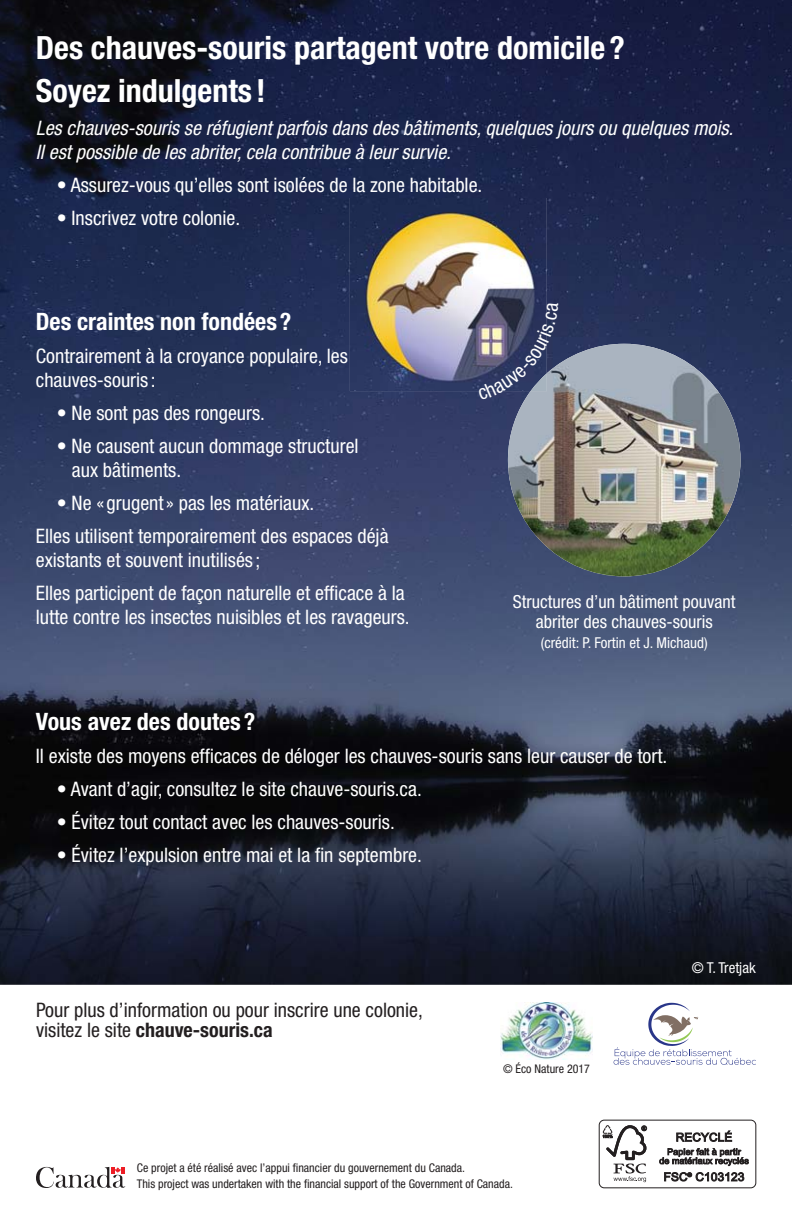
<style>
.page{position:relative;width:792px;height:1224px;background:#fff}
.page>*{position:absolute;margin:0;border:0;box-sizing:border-box;transform-origin:0 0}
.t1{font:700 condensed 32px/43px "Helvetica Neue LT Std";color:#fff}
.t2{font:700 condensed 24px "Helvetica Neue LT Std";color:#fff}
.t3{font:condensed 20px/24px "Helvetica Neue LT Std";color:#fff}
.t4{font:italic condensed 20px/24px "Helvetica Neue LT Std";color:#fff}
.t5{font:condensed 20px/20px "Helvetica Neue LT Std";color:#231f20}
.t6{font:condensed 18px/20px "Helvetica Neue LT Std";color:#fff;text-align:center}
.t7{font:condensed 15px "Helvetica Neue LT Std";color:#fff}
.t8{font:condensed 12px/16px "Helvetica Neue LT Std";color:#231f20}
.s1{font-weight:700}
</style>
<div class="page">
<img style="left:0;top:0;width:792px;height:985px">
<img style="left:510px;top:344px;width:114px;height:95px">
<div style="left:599px;top:1120px;width:157px;height:68px;border:1px solid #231f20;border-radius:5px"></div>
<svg style="left:603px;top:1125px;width:44px;height:57px"></svg>
<svg style="left:677px;top:1131px;width:55px;height:11px"></svg>
<svg style="left:659px;top:1148px;width:90px;height:18px"></svg>
<svg style="left:664px;top:1172px;width:80px;height:9px"></svg>
<img style="left:501px;top:1003px;width:91px;height:57px">
<svg style="left:614px;top:1003px;width:142px;height:62px"></svg>
<svg style="left:36px;top:1167px;width:89px;height:21px"></svg>
<img style="left:350px;top:198px;width:197px;height:193px">
<svg style="left:478px;top:302px;width:80px;height:98px"></svg>
<h1 class="t1" style="left:36px;top:30px;width:590px">Des chauves-souris partagent votre domicile ?<br>Soyez indulgents !</h1>
<p class="t4" style="left:36px;top:118px;width:699px">Les chauves-souris se réfugient parfois dans des bâtiments, quelques jours ou quelques mois.<br>Il est possible de les abriter, cela contribue à leur survie.</p>
<p class="t3" style="left:57px;top:175px;width:427px">• Assurez-vous qu’elles sont isolées de la zone habitable.</p>
<p class="t3" style="left:57px;top:208px;width:185px">• Inscrivez votre colonie.</p>
<p class="t2" style="left:36px;top:313px;width:257px">Des craintes non fondées ?</p>
<p class="t3" style="left:36px;top:346px;width:314px">Contrairement à la croyance populaire, les chauves-souris :</p>
<p class="t3" style="left:57px;top:403px;width:210px">• Ne sont pas des rongeurs.</p>
<p class="t3" style="left:72px;top:436px;width:288px;text-indent:-15px">• Ne causent aucun dommage structurel aux bâtiments.</p>
<p class="t3" style="left:36px;top:489px;width:354px;line-height:33px;text-indent:21px">• Ne « grugent » pas les matériaux.<br>Elles utilisent temporairement des espaces déjà</p>
<p class="t3" style="left:36px;top:546px;width:370px;line-height:33px">existants et souvent inutilisés ;<br>Elles participent de façon naturelle et efficace à la</p>
<p class="t3" style="left:36px;top:607px;width:375px">lutte contre les insectes nuisibles et les ravageurs.</p>
<p class="t6" style="left:513px;top:594px;width:224px">Structures d’un bâtiment pouvant abriter des chauves-souris</p>
<p class="t7" style="left:541px;top:637px;width:168px">(crédit: P. Fortin et J. Michaud)</p>
<p class="t2" style="left:36px;top:713px;width:221px">Vous avez des doutes ?</p>
<p class="t3" style="left:36px;top:746px;width:633px">Il existe des moyens efficaces de déloger les chauves-souris sans leur causer de tort.</p>
<p class="t3" style="left:57px;top:779px;width:367px">• Avant d’agir, consultez le site chauve-souris.ca.</p>
<p class="t3" style="left:57px;top:812px;width:340px">• Évitez tout contact avec les chauves-souris.</p>
<p class="t3" style="left:57px;top:845px;width:367px">• Évitez l’expulsion entre mai et la fin septembre.</p>
<p class="t5" style="left:36px;top:1002px;width:388px">Pour plus d’information ou pour inscrire une colonie, visitez le site <span class="s1">chauve-souris.ca</span></p>
<p class="t8" style="left:503px;top:1063px;width:88px">© Éco Nature 2017</p>
<p class="t8" style="left:137px;top:1161px;width:378px">Ce projet a été réalisé avec l’appui financier du gouvernement du Canada.<br>This project was undertaken with the financial support of the Government of Canada.</p>
<p class="t7" style="left:692px;top:963px;width:65px">© T. Tretjak</p>
</div>
